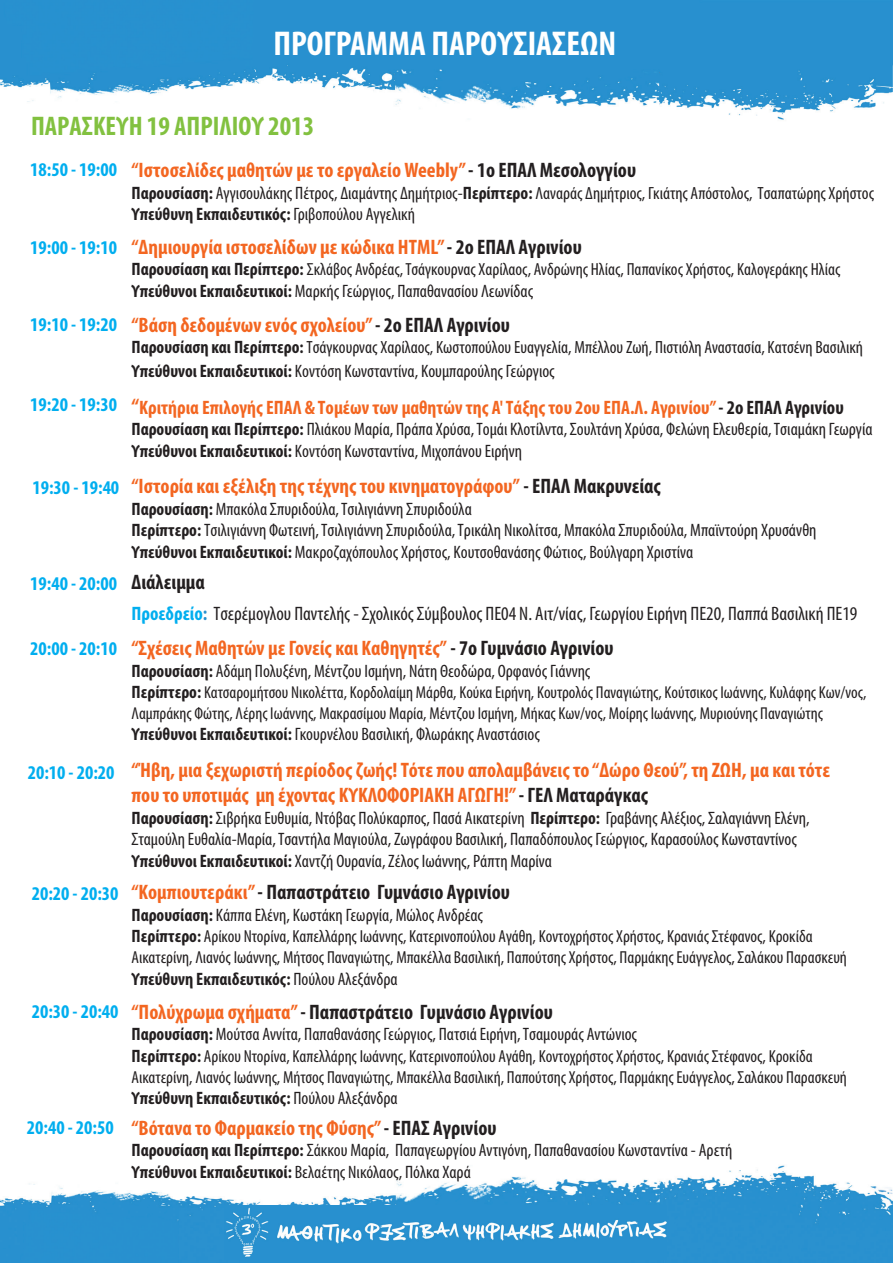
<style>
.page{position:relative;width:893px;height:1263px;background:#fff}
.page>*{position:absolute;margin:0;border:0;box-sizing:border-box;transform-origin:0 0}
.t1{font:700 condensed 34.5px "Myriad Pro";color:#fff}
.t2{font:700 condensed 27px "Myriad Pro";color:#82c140}
.t3{font:700 condensed 21px/25.2px "Myriad Pro";color:#f36621}
.t4{font:700 condensed 21px "Myriad Pro";color:#231f20}
.t5{font:700 condensed 19.5px "Myriad Pro";color:#00aeef}
.t6{font:condensed 19.5px "Myriad Pro";color:#231f20}
.t7{font:700 condensed 19.5px "Myriad Pro";color:#f36621}
.t8{font:condensed 18px/21.6px "Myriad Pro";color:#231f20}
.t9{font:700 condensed 18px "Myriad Pro";color:#231f20}
.t10{font:condensed 17.7px "Myriad Pro";color:#231f20}
.t11{font:condensed 17.55px "Myriad Pro";color:#231f20}
.t12{font:condensed 17.4px/20.9px "Myriad Pro";color:#231f20}
.t13{font:condensed 17.25px/20.7px "Myriad Pro";color:#231f20}
.s1{color:#231f20}
.s2{font-weight:700;font-size:18px}
.s3{font-size:18px}
.s4{font-weight:400}
.s5{font-weight:700}
.s6{font-size:22.5px}
.s7{font-weight:700;color:#00aeef}
.s8{font-weight:700;color:#2791cf}
.s9{color:#f36621}
.s10{font-size:19.5px;color:#00aeef}
</style>
<div class="page">
<img style="left:1px;top:1165px;width:892px;height:98px">
<img style="left:0;top:0;width:893px;height:120px">
<img style="left:224px;top:1206px;width:442px;height:54px">
<h1 class="t1" style="left:273px;top:22px;width:344px">ΠΡΟΓΡΑΜΜΑ ΠΑΡΟΥΣΙΑΣΕΩΝ</h1>
<h2 class="t2" style="left:31px;top:109px;width:285px">ΠΑΡΑΣΚΕΥΗ 19 ΑΠΡΙΛΙΟΥ 2013</h2>
<p class="t5" style="left:30px;top:157px;width:88px">18:50 - 19:00</p>
<p class="t3" style="left:131px;top:157px;width:506px">“Ιστοσελίδες μαθητών με το εργαλείο Weebly” <span class="s1">- 1ο ΕΠΑΛ Μεσολογγίου</span></p>
<p class="t10" style="left:131px;top:182px;width:744px"><span class="s2">Παρουσίαση:</span> <span class="s3">Αγγισουλάκης Πέτρος, Διαμάντης Δημήτριος-</span><span class="s2">Περίπτερο:</span> Λαναράς Δημήτριος, Γκιάτης Απόστολος, Τσαπατώρης Χρήστος</p>
<p class="t9" style="left:131px;top:203px;width:285px">Υπεύθυνη Εκπαιδευτικός: <span class="s4">Γριβοπούλου Αγγελική</span></p>
<p class="t3" style="left:132px;top:233px;width:452px">“Δημιουργία ιστοσελίδων με κώδικα HTML” <span class="s1">- 2ο ΕΠΑΛ Αγρινίου</span></p>
<p class="t11" style="left:132px;top:259px;width:710px"><span class="s2">Παρουσίαση και Περίπτερο:</span> Σκλάβος Ανδρέας, Τσάγκουρνας Χαρίλαος, Ανδρώνης Ηλίας, Παπανίκος Χρήστος, Καλογεράκης Ηλίας</p>
<p class="t8" style="left:132px;top:280px;width:403px"><span class="s5">Υπεύθυνοι Εκπαιδευτικοί:</span> Μαρκής Γεώργιος, Παπαθανασίου Λεωνίδας</p>
<p class="t3" style="left:131px;top:312px;width:380px">“Βάση δεδομένων ενός σχολείου” <span class="s1">- 2ο ΕΠΑΛ Αγρινίου</span></p>
<p class="t10" style="left:131px;top:337px;width:733px"><span class="s2">Παρουσίαση και Περίπτερο</span><span class="s5">:</span> Τσάγκουρνας Χαρίλαος, Κωστοπούλου Ευαγγελία, Μπέλλου Ζωή, Πιστιόλη Αναστασία, Κατσένη Βασιλική</p>
<p class="t8" style="left:131px;top:360px;width:425px"><span class="s5">Υπεύθυνοι Εκπαιδευτικοί:</span> Κοντόση Κωνσταντίνα, Κουμπαρούλης Γεώργιος</p>
<p class="t7" style="left:131px;top:395px;width:714px"><span class="s6">“</span>Κριτήρια Επιλογής ΕΠΑΛ &amp; Τομέων των μαθητών της Α' Τάξης του 2ου ΕΠΑ.Λ. Αγρινίου” <span class="s1">- 2ο ΕΠΑΛ Αγρινίου</span></p>
<p class="t8" style="left:131px;top:418px;width:743px"><span class="s5">Παρουσίαση και Περίπτερο:</span> Πλιάκου Μαρία, Πράπα Χρύσα, Τομάι Κλοτίλντα, Σουλτάνη Χρύσα, Φελώνη Ελευθερία, Τσιαμάκη Γεωργία<br><span class="s5">Υπεύθυνοι Εκπαιδευτικοί:</span> Κοντόση Κωνσταντίνα, Μιχοπάνου Ειρήνη</p>
<p class="t3" style="left:131px;top:473px;width:531px">“Ιστορία και εξέλιξη της τέχνης του κινηματογράφου” <span class="s1">- ΕΠΑΛ Μακρυνείας</span></p>
<p class="t8" style="left:131px;top:498px;width:687px"><span class="s5">Παρουσίαση:</span> Μπακόλα Σπυριδούλα, Τσιλιγιάννη Σπυριδούλα<br><span class="s5">Περίπτερο:</span> Τσιλιγιάννη Φωτεινή, Τσιλιγιάννη Σπυριδούλα, Τρικάλη Νικολίτσα, Μπακόλα Σπυριδούλα, Μπαϊντούρη Χρυσάνθη<br><span class="s5">Υπεύθυνοι Εκπαιδευτικοί:</span> Μακροζαχόπουλος Χρήστος, Κουτσοθανάσης Φώτιος, Βούλγαρη Χριστίνα</p>
<p class="t5" style="left:30px;top:235px;width:88px">19:00 - 19:10</p>
<p class="t5" style="left:30px;top:312px;width:88px">19:10 - 19:20</p>
<p class="t5" style="left:30px;top:393px;width:88px">19:20 - 19:30</p>
<p class="t5" style="left:32px;top:475px;width:88px">19:30 - 19:40</p>
<p class="t5" style="left:30px;top:571px;width:88px">19:40 - 20:00</p>
<p class="t4" style="left:131px;top:569px;width:75px">Διάλειμμα</p>
<p class="t6" style="left:131px;top:602px;width:727px"><span class="s7">Προεδρείο</span><span class="s8">:</span> Τσερέμογλου Παντελής - Σχολικός Σύμβουλος ΠΕ04 Ν. Αιτ/νίας, Γεωργίου Ειρήνη ΠΕ20, Παππά Βασιλική ΠΕ19</p>
<p class="t3" style="left:131px;top:635px;width:483px">“Σχέσεις Μαθητών με Γονείς και Καθηγητές” <span class="s1">- 7ο Γυμνάσιο Αγρινίου</span></p>
<p class="t8" style="left:131px;top:659px;width:460px"><span class="s5">Παρουσίαση:</span> Αδάμη Πολυξένη, Μέντζου Ισμήνη, Νάτη Θεοδώρα, Ορφανός Γιάννης</p>
<p class="t13" style="left:131px;top:682px;width:736px"><span class="s2">Περίπτερο:</span> Κατσαρομήτσου Νικολέττα, Κορδολαίμη Μάρθα, Κούκα Ειρήνη, Κουτρολός Παναγιώτης, Κούτσικος Ιωάννης, Κυλάφης Κων/νος,<br>Λαμπράκης Φώτης, Λέρης Ιωάννης, Μακρασίμου Μαρία, Μέντζου Ισμήνη, Μήκας Κων/νος, Μοίρης Ιωάννης, Μυριούνης Παναγιώτης</p>
<p class="t8" style="left:131px;top:723px;width:410px"><span class="s5">Υπεύθυνοι Εκπαιδευτικοί:</span> Γκουρνέλου Βασιλική, Φλωράκης Αναστάσιος</p>
<p class="t3" style="left:131px;top:757px;width:700px">“Ήβη, μια ξεχωριστή περίοδος ζωής! Τότε που απολαμβάνεις το “Δώρο Θεού”, τη ΖΩΗ, μα και τότε που το υποτιμάς μη έχοντας ΚΥΚΛΟΦΟΡΙΑΚΗ ΑΓΩΓΗ!” <span class="s1">- ΓΕΛ Ματαράγκας</span></p>
<p class="t8" style="left:131px;top:807px;width:680px"><span class="s5">Παρουσίαση:</span> Σιβρήκα Ευθυμία, Ντόβας Πολύκαρπος, Πασά Αικατερίνη <span class="s5">Περίπτερο:</span> Γραβάνης Αλέξιος, Σαλαγιάννη Ελένη,<br>Σταμούλη Ευθαλία-Μαρία, Τσαντήλα Μαγιούλα, Ζωγράφου Βασιλική, Παπαδόπουλος Γεώργιος, Καρασούλος Κωνσταντίνος<br><span class="s5">Υπεύθυνοι Εκπαιδευτικοί:</span> Χαντζή Ουρανία, Ζέλος Ιωάννης, Ράπτη Μαρίνα</p>
<p class="t4" style="left:131px;top:879px;width:380px"><span class="s9">“Κομπιουτεράκι”</span> - Παπαστράτειο Γυμνάσιο Αγρινίου</p>
<p class="t8" style="left:131px;top:904px;width:353px"><span class="s5">Παρουσίαση:</span> Κάππα Ελένη, Κωστάκη Γεωργία, Μώλος Ανδρέας</p>
<p class="t12" style="left:131px;top:926px;width:717px"><span class="s2">Περίπτερο</span><span class="s5">:</span> Αρίκου Ντορίνα, Καπελλάρης Ιωάννης, Κατερινοπούλου Αγάθη, Κοντοχρήστος Χρήστος, Κρανιάς Στέφανος, Κροκίδα<br>Αικατερίνη, Λιανός Ιωάννης, Μήτσος Παναγιώτης, Μπακέλλα Βασιλική, Παπούτσης Χρήστος, Παρμάκης Ευάγγελος, Σαλάκου Παρασκευή</p>
<p class="t9" style="left:131px;top:968px;width:268px">Υπεύθυνη Εκπαιδευτικός: <span class="s4">Πούλου Αλεξάνδρα</span></p>
<p class="t4" style="left:131px;top:998px;width:423px"><span class="s9">“Πολύχρωμα σχήματα”</span> - Παπαστράτειο Γυμνάσιο Αγρινίου</p>
<p class="t8" style="left:131px;top:1023px;width:507px"><span class="s5">Παρουσίαση:</span> Μούτσα Αννίτα, Παπαθανάσης Γεώργιος, Πατσιά Ειρήνη, Τσαμουράς Αντώνιος</p>
<p class="t12" style="left:131px;top:1045px;width:717px"><span class="s2">Περίπτερο</span><span class="s5">:</span> Αρίκου Ντορίνα, Καπελλάρης Ιωάννης, Κατερινοπούλου Αγάθη, Κοντοχρήστος Χρήστος, Κρανιάς Στέφανος, Κροκίδα<br>Αικατερίνη, Λιανός Ιωάννης, Μήτσος Παναγιώτης, Μπακέλλα Βασιλική, Παπούτσης Χρήστος, Παρμάκης Ευάγγελος, Σαλάκου Παρασκευή</p>
<p class="t9" style="left:131px;top:1087px;width:268px">Υπεύθυνη Εκπαιδευτικός: <span class="s4">Πούλου Αλεξάνδρα</span></p>
<p class="t3" style="left:27px;top:1114px;width:471px"><span class="s10">20:40 - 20:50</span> “Βότανα το Φαρμακείο της Φύσης” <span class="s1">- ΕΠΑΣ Αγρινίου</span></p>
<p class="t8" style="left:131px;top:1139px;width:602px"><span class="s5">Παρουσίαση και Περίπτερο:</span> Σάκκου Μαρία, Παπαγεωργίου Αντιγόνη, Παπαθανασίου Κωνσταντίνα - Αρετή<br><span class="s5">Υπεύθυνοι Εκπαιδευτικοί:</span> Βελαέτης Νικόλαος, Πόλκα Χαρά</p>
<p class="t5" style="left:30px;top:637px;width:88px">20:00 - 20:10</p>
<p class="t5" style="left:28px;top:760px;width:88px">20:10 - 20:20</p>
<p class="t5" style="left:32px;top:881px;width:88px">20:20 - 20:30</p>
<p class="t5" style="left:32px;top:999px;width:88px">20:30 - 20:40</p>
</div>
